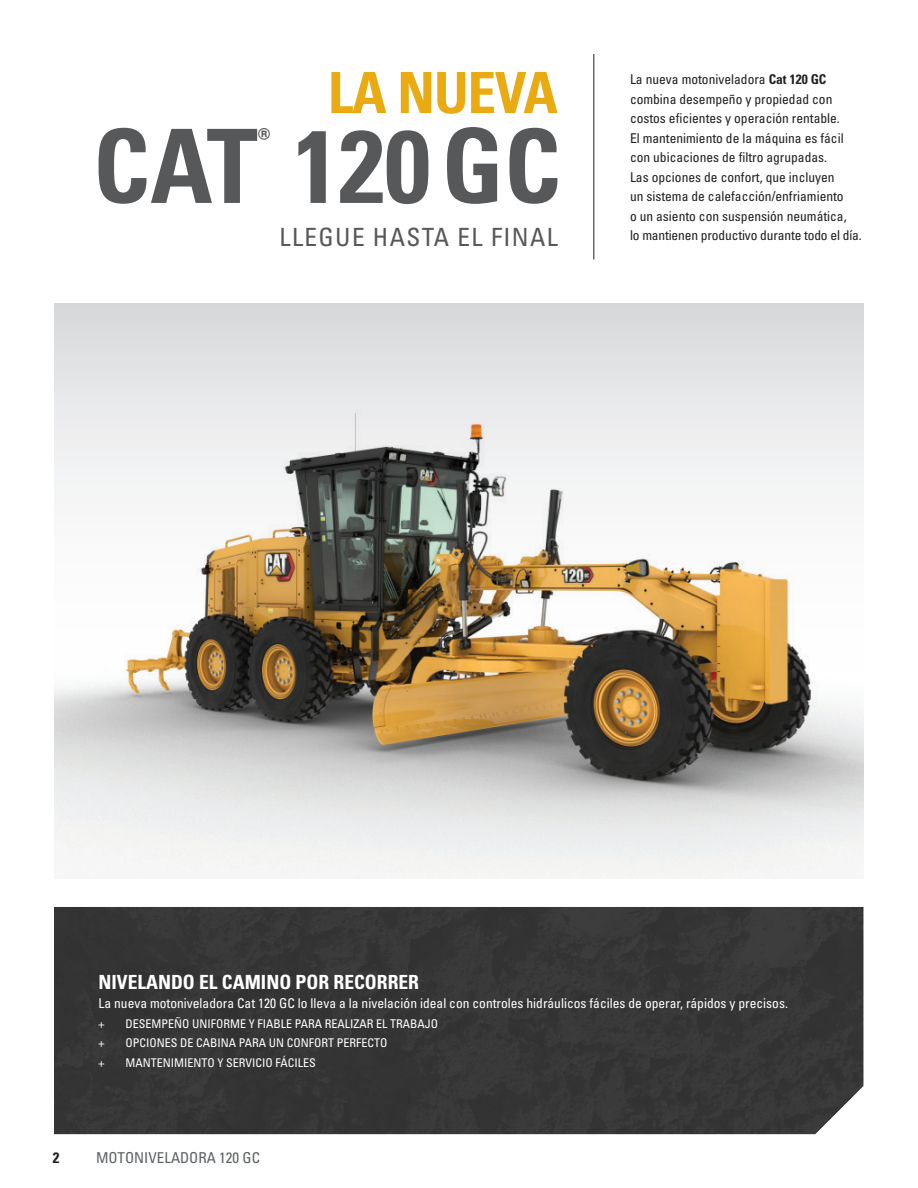
<style>
.page{position:relative;width:918px;height:1188px;background:#fff}
.page>*{position:absolute;margin:0;border:0;box-sizing:border-box;transform-origin:0 0}
.t1{font:102.6px "Univers LTCYR 67 Bold Cond";color:#57585a}
.t2{font:56.85px "Univers LTCYR 67 Bold Cond";letter-spacing:-.02em;color:#eaaa11}
.t3{font:31.8px "Univers LTCYR 67 Bold Cond";color:#57585a}
.t4{font:condensed 25.2px "Univers LTCYR 57";color:#57585a}
.t5{font:19.5px "Univers LTCYR 67 Bold Cond";color:#fff}
.t6{font:condensed 15px "Univers LTCYR 57";color:#5d6163}
.t7{font:15px "Univers LTCYR 67 Bold Cond";color:#231f20}
.t8{font:condensed 13.5px/19.5px "Univers LTCYR 57";color:#231f20}
.t9{font:condensed 13.5px "Univers LTCYR 57";color:#fff}
.t10{font:condensed 12px "Univers LTCYR 57";color:#fff}
.s1{font-family:"Univers LTCYR 67 Bold Cond";font-stretch:normal}
</style>
<div class="page">
<img style="left:54px;top:754px;width:809px;height:125px">
<svg style="left:54px;top:303px;width:810px;height:451px"></svg>
<hr style="left:594px;top:54px;width:1px;height:206px;background:#231f20">
<div style="left:54px;top:907px;width:809px;height:227px;background:#353536"></div>
<h2 class="t2" style="left:328px;top:58px;width:232px">LA NUEVA</h2>
<h1 class="t1" style="left:93px;top:104px;width:469px">CAT 120GC</h1>
<h3 class="t3" style="left:258px;top:120px;width:14px">®</h3>
<h3 class="t4" style="left:280px;top:221px;width:280px">LLEGUE HASTA EL FINAL</h3>
<p class="t8" style="left:630px;top:69px;width:233px">La nueva motoniveladora <span class="s1">Cat 120 GC </span>combina desempeño y propiedad con costos eficientes y operación rentable.<br>El mantenimiento de la máquina es fácil con ubicaciones de filtro agrupadas.<br>Las opciones de confort, que incluyen<br>un sistema de calefacción/enfriamiento<br>o un asiento con suspensión neumática,<br>lo mantienen productivo durante todo el día.</p>
<h3 class="t5" style="left:98px;top:970px;width:322px">NIVELANDO EL CAMINO POR RECORRER</h3>
<p class="t9" style="left:98px;top:995px;width:691px">La nueva motoniveladora Cat 120 GC lo lleva a la nivelación ideal con controles hidráulicos fáciles de operar, rápidos y precisos.</p>
<p class="t10" style="left:98px;top:1016px;width:7px">+</p>
<p class="t10" style="left:125px;top:1016px;width:314px">DESEMPEÑO UNIFORME Y FIABLE PARA REALIZAR EL TRABAJO</p>
<p class="t10" style="left:98px;top:1036px;width:7px">+</p>
<p class="t10" style="left:125px;top:1036px;width:264px">OPCIONES DE CABINA PARA UN CONFORT PERFECTO</p>
<p class="t10" style="left:98px;top:1055px;width:7px">+</p>
<p class="t10" style="left:125px;top:1055px;width:192px">MANTENIMIENTO Y SERVICIO FÁCILES</p>
<p class="t7" style="left:53px;top:1148px;width:8px">2</p>
<p class="t6" style="left:96px;top:1148px;width:166px">MOTONIVELADORA 120 GC</p>
</div>
